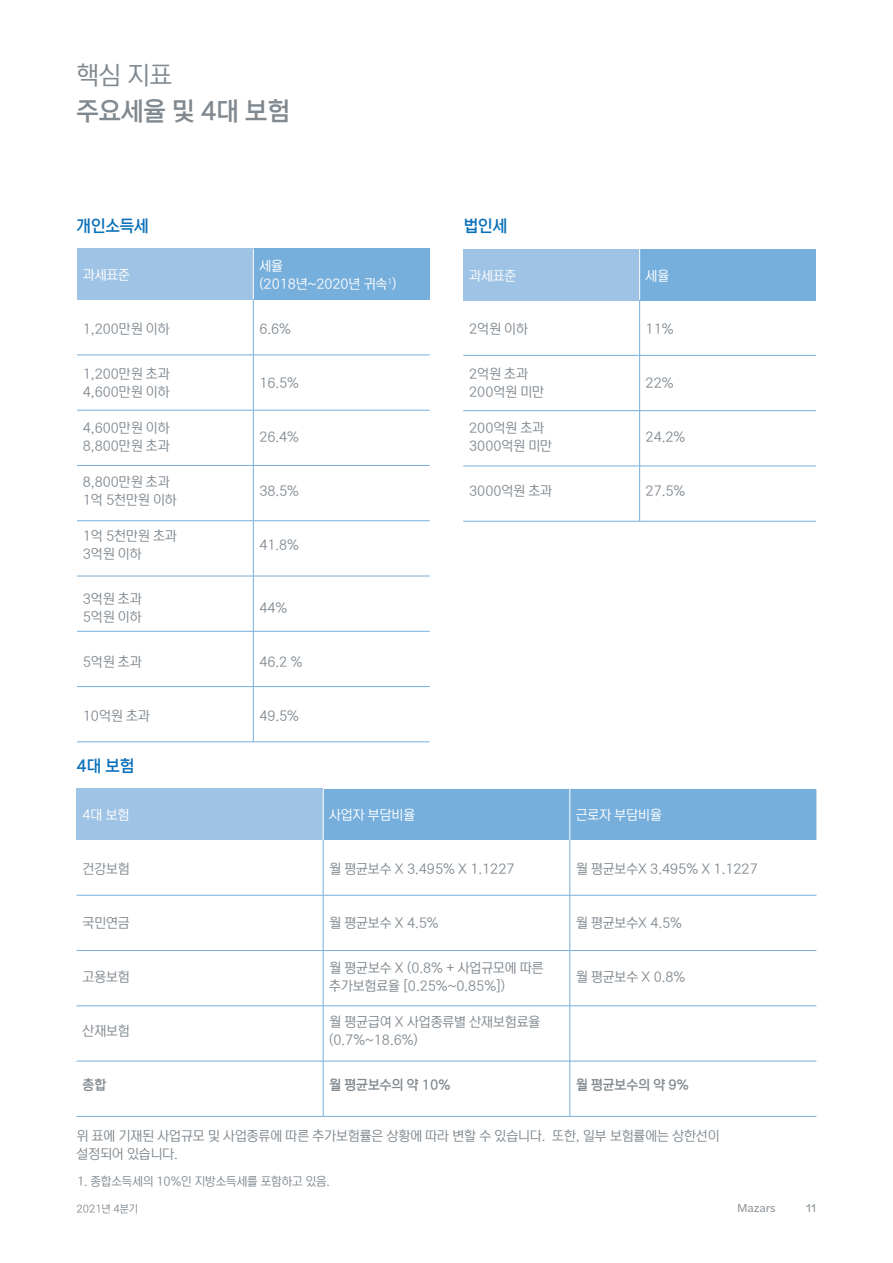
<style>
.page{position:relative;width:893px;height:1263px;background:#fff}
.page>*{position:absolute;margin:0;border:0;box-sizing:border-box;transform-origin:0 0}
.Page_title{font:500 25.5px "NEXON Lv 2 Gothic";color:#808990}
.Page_title-2{font:25.5px "NEXON Lv 2 Gothic";color:#808990}
.Subheading{font:500 16.5px "NEXON Lv 2 Gothic";color:#0970b9}
.Body_text{font:13.5px/18px "NEXON Lv 2 Gothic";color:#808990}
.Footer_text{font:13.5px/18px "NEXON Lv 2 Gothic";color:#808990}
.Table_content_font{font:13.5px/18px "NEXON Lv 2 Gothic";color:#fff}
.Body_text-2{font:500 13.5px "NEXON Lv 2 Gothic";color:#808990}
.Tab-Header{font:13.5px "NEXON Lv 2 Gothic";color:#fff}
.Footer_text-2{font:12px "NEXON Lv 2 Gothic";color:#808990}
.Footer_text-3{font:12px "Halyard Text";color:#808990}
.Footer_text-4{font:10.5px "NEXON Lv 2 Gothic";color:#808990}
</style>
<div class="page">
<div style="left:77px;top:249px;width:176px;height:51px;background:#9fc3e4"></div>
<div style="left:253px;top:249px;width:177px;height:51px;background:#77afdc"></div>
<hr style="left:253px;top:249px;width:1px;height:51px;background:#fff">
<hr style="left:253px;top:300px;width:1px;height:55px;background:#77afdc">
<hr style="left:77px;top:355px;width:176px;height:1px;background:#77afdc">
<hr style="left:253px;top:355px;width:177px;height:1px;background:#77afdc">
<hr style="left:253px;top:355px;width:1px;height:55px;background:#77afdc">
<hr style="left:77px;top:410px;width:176px;height:1px;background:#77afdc">
<hr style="left:253px;top:410px;width:177px;height:1px;background:#77afdc">
<hr style="left:253px;top:410px;width:1px;height:55px;background:#77afdc">
<hr style="left:77px;top:465px;width:176px;height:1px;background:#77afdc">
<hr style="left:253px;top:465px;width:177px;height:1px;background:#77afdc">
<hr style="left:253px;top:466px;width:1px;height:54px;background:#77afdc">
<hr style="left:77px;top:520px;width:176px;height:1px;background:#77afdc">
<hr style="left:253px;top:520px;width:177px;height:1px;background:#77afdc">
<hr style="left:253px;top:521px;width:1px;height:55px;background:#77afdc">
<hr style="left:77px;top:576px;width:176px;height:1px;background:#77afdc">
<hr style="left:253px;top:576px;width:177px;height:1px;background:#77afdc">
<hr style="left:253px;top:576px;width:1px;height:55px;background:#77afdc">
<hr style="left:77px;top:631px;width:176px;height:1px;background:#77afdc">
<hr style="left:253px;top:631px;width:177px;height:1px;background:#77afdc">
<hr style="left:253px;top:631px;width:1px;height:55px;background:#77afdc">
<hr style="left:77px;top:686px;width:176px;height:1px;background:#77afdc">
<hr style="left:253px;top:686px;width:177px;height:1px;background:#77afdc">
<hr style="left:253px;top:687px;width:1px;height:55px;background:#77afdc">
<hr style="left:77px;top:742px;width:176px;height:1px;background:#77afdc">
<hr style="left:253px;top:742px;width:177px;height:1px;background:#77afdc">
<div style="left:463px;top:249px;width:177px;height:51px;background:#9fc3e4"></div>
<div style="left:640px;top:249px;width:176px;height:51px;background:#77afdc"></div>
<hr style="left:639px;top:249px;width:1px;height:51px;background:#fff">
<hr style="left:639px;top:300px;width:1px;height:55px;background:#77afdc">
<hr style="left:463px;top:355px;width:177px;height:1px;background:#77afdc">
<hr style="left:640px;top:355px;width:176px;height:1px;background:#77afdc">
<hr style="left:639px;top:356px;width:1px;height:54px;background:#77afdc">
<hr style="left:463px;top:410px;width:177px;height:1px;background:#77afdc">
<hr style="left:640px;top:410px;width:176px;height:1px;background:#77afdc">
<hr style="left:639px;top:411px;width:1px;height:55px;background:#77afdc">
<hr style="left:463px;top:466px;width:177px;height:1px;background:#77afdc">
<hr style="left:640px;top:466px;width:176px;height:1px;background:#77afdc">
<hr style="left:639px;top:466px;width:1px;height:55px;background:#77afdc">
<hr style="left:463px;top:521px;width:177px;height:1px;background:#77afdc">
<hr style="left:640px;top:521px;width:176px;height:1px;background:#77afdc">
<div style="left:77px;top:789px;width:246px;height:51px;background:#9fc3e4"></div>
<div style="left:324px;top:789px;width:492px;height:51px;background:#77afdc"></div>
<hr style="left:570px;top:789px;width:1px;height:51px;background:#fff">
<hr style="left:323px;top:840px;width:1px;height:55px;background:#77afdc">
<hr style="left:570px;top:840px;width:1px;height:55px;background:#77afdc">
<hr style="left:77px;top:895px;width:246px;height:1px;background:#77afdc">
<hr style="left:323px;top:895px;width:247px;height:1px;background:#77afdc">
<hr style="left:323px;top:895px;width:1px;height:55px;background:#77afdc">
<hr style="left:570px;top:895px;width:246px;height:1px;background:#77afdc">
<hr style="left:570px;top:895px;width:1px;height:55px;background:#77afdc">
<hr style="left:77px;top:950px;width:246px;height:1px;background:#77afdc">
<hr style="left:323px;top:950px;width:247px;height:1px;background:#77afdc">
<hr style="left:323px;top:951px;width:1px;height:55px;background:#77afdc">
<hr style="left:570px;top:950px;width:246px;height:1px;background:#77afdc">
<hr style="left:570px;top:951px;width:1px;height:55px;background:#77afdc">
<hr style="left:77px;top:1005px;width:246px;height:1px;background:#77afdc">
<hr style="left:323px;top:1005px;width:247px;height:1px;background:#77afdc">
<hr style="left:323px;top:1006px;width:1px;height:55px;background:#77afdc">
<hr style="left:570px;top:1005px;width:246px;height:1px;background:#77afdc">
<hr style="left:570px;top:1006px;width:1px;height:55px;background:#77afdc">
<hr style="left:77px;top:1061px;width:246px;height:1px;background:#77afdc">
<hr style="left:323px;top:1061px;width:247px;height:1px;background:#77afdc">
<hr style="left:323px;top:1061px;width:1px;height:55px;background:#77afdc">
<hr style="left:570px;top:1061px;width:246px;height:1px;background:#77afdc">
<hr style="left:570px;top:1061px;width:1px;height:55px;background:#77afdc">
<hr style="left:77px;top:1116px;width:246px;height:1px;background:#77afdc">
<hr style="left:323px;top:1116px;width:247px;height:1px;background:#77afdc">
<hr style="left:570px;top:1116px;width:246px;height:1px;background:#77afdc">
<p class="Page_title-2" style="left:77px;top:62px;width:97px">핵심 지표</p>
<p class="Page_title" style="left:77px;top:98px;width:215px">주요세율 및 4대 보험</p>
<p class="Subheading" style="left:77px;top:217px;width:74px">개인소득세</p>
<p class="Table_content_font" style="left:83px;top:266px;width:49px">과세표준</p>
<p class="Table_content_font" style="left:259px;top:257px;width:139px">세율<br>(2018년~2020년 귀속<sup>1</sup>)</p>
<p class="Body_text" style="left:83px;top:320px;width:88px">1,200만원 이하</p>
<p class="Body_text" style="left:259px;top:320px;width:33px">6.6%</p>
<p class="Body_text" style="left:83px;top:365px;width:88px">1,200만원 초과<br>4,600만원 이하</p>
<p class="Body_text" style="left:259px;top:374px;width:41px">16.5%</p>
<p class="Body_text" style="left:83px;top:419px;width:88px">4,600만원 이하<br>8,800만원 초과</p>
<p class="Body_text" style="left:259px;top:428px;width:41px">26.4%</p>
<p class="Body_text" style="left:83px;top:473px;width:95px">8,800만원 초과<br>1억 5천만원 이하</p>
<p class="Body_text" style="left:259px;top:482px;width:41px">38.5%</p>
<p class="Body_text" style="left:83px;top:527px;width:95px">1억 5천만원 초과<br>3억원 이하</p>
<p class="Body_text" style="left:259px;top:536px;width:41px">41.8%</p>
<p class="Body_text" style="left:83px;top:590px;width:60px">3억원 초과<br>5억원 이하</p>
<p class="Body_text" style="left:259px;top:599px;width:29px">44%</p>
<p class="Body_text" style="left:83px;top:653px;width:60px">5억원 초과</p>
<p class="Body_text" style="left:259px;top:653px;width:45px">46.2 %</p>
<p class="Body_text" style="left:83px;top:707px;width:68px">10억원 초과</p>
<p class="Body_text" style="left:259px;top:707px;width:41px">49.5%</p>
<p class="Subheading" style="left:77px;top:757px;width:59px">4대 보험</p>
<p class="Subheading" style="left:464px;top:217px;width:45px">법인세</p>
<p class="Table_content_font" style="left:469px;top:267px;width:49px">과세표준</p>
<p class="Table_content_font" style="left:646px;top:267px;width:25px">세율</p>
<p class="Body_text" style="left:469px;top:320px;width:60px">2억원 이하</p>
<p class="Body_text" style="left:646px;top:320px;width:29px">11%</p>
<p class="Body_text" style="left:469px;top:365px;width:76px">2억원 초과<br>200억원 미만</p>
<p class="Body_text" style="left:646px;top:374px;width:29px">22%</p>
<p class="Body_text" style="left:469px;top:419px;width:84px">200억원 초과<br>3000억원 미만</p>
<p class="Body_text" style="left:646px;top:428px;width:41px">24.2%</p>
<p class="Body_text" style="left:469px;top:482px;width:84px">3000억원 초과</p>
<p class="Body_text" style="left:646px;top:482px;width:41px">27.5%</p>
<p class="Tab-Header" style="left:83px;top:808px;width:48px">4대 보험</p>
<p class="Tab-Header" style="left:329px;top:808px;width:87px">사업자 부담비율</p>
<p class="Tab-Header" style="left:576px;top:808px;width:87px">근로자 부담비율</p>
<p class="Body_text" style="left:83px;top:860px;width:49px">건강보험</p>
<p class="Body_text" style="left:329px;top:860px;width:187px">월 평균보수 X 3.495% X 1.1227</p>
<p class="Body_text" style="left:576px;top:860px;width:183px">월 평균보수X 3.495% X 1.1227</p>
<p class="Body_text" style="left:83px;top:914px;width:49px">국민연금</p>
<p class="Body_text" style="left:329px;top:914px;width:111px">월 평균보수 X 4.5%</p>
<p class="Body_text" style="left:576px;top:914px;width:108px">월 평균보수X 4.5%</p>
<p class="Body_text" style="left:83px;top:968px;width:49px">고용보험</p>
<p class="Body_text" style="left:329px;top:959px;width:216px">월 평균보수 X (0.8% + 사업규모에 따른 추가보험료율 [0.25%~0.85%])</p>
<p class="Body_text" style="left:576px;top:968px;width:111px">월 평균보수 X 0.8%</p>
<p class="Body_text" style="left:83px;top:1022px;width:49px">산재보험</p>
<p class="Body_text" style="left:329px;top:1013px;width:213px">월 평균급여 X 사업종류별 산재보험료율 (0.7%~18.6%)</p>
<p class="Body_text-2" style="left:83px;top:1078px;width:25px">총합</p>
<p class="Body_text-2" style="left:329px;top:1078px;width:123px">월 평균보수의 약 10%</p>
<p class="Body_text-2" style="left:576px;top:1078px;width:115px">월 평균보수의 약 9%</p>
<p class="Footer_text" style="left:77px;top:1127px;width:644px">위 표에 기재된 사업규모 및 사업종류에 따른 추가보험률은 상황에 따라 변할 수 있습니다. 또한, 일부 보험률에는 상한선이 설정되어 있습니다.</p>
<p class="Footer_text-2" style="left:77px;top:1175px;width:254px">1. 종합소득세의 10%인 지방소득세를 포함하고 있음.</p>
<p class="Footer_text-4" style="left:77px;top:1203px;width:63px">2021년 4분기</p>
<p class="Footer_text-3" style="left:737px;top:1199px;width:40px">Mazars</p>
<p class="Footer_text-3" style="left:806px;top:1199px;width:12px">11</p>
</div>
